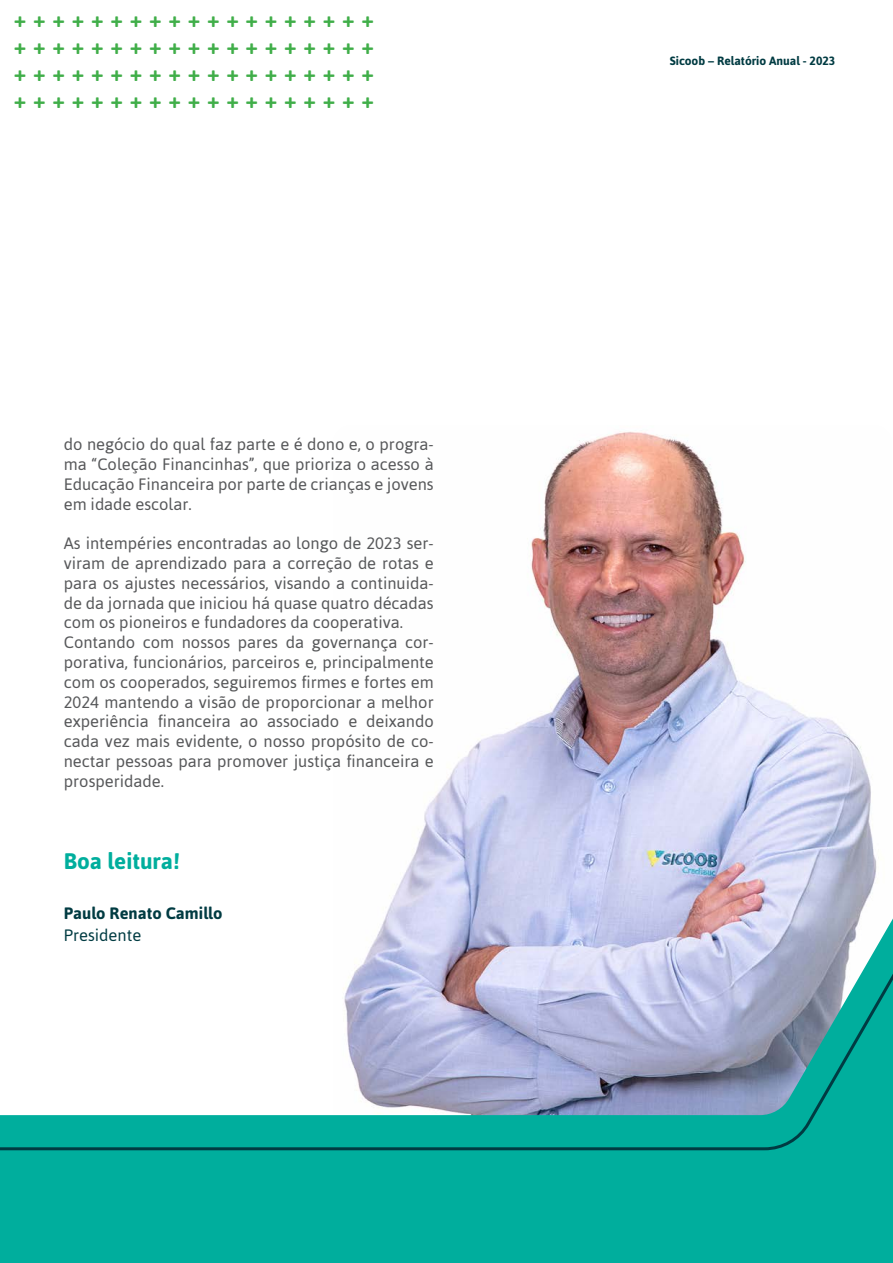
<style>
.page{position:relative;width:893px;height:1263px;background:#fff}
.page>*{position:absolute;margin:0;border:0;box-sizing:border-box;transform-origin:0 0}
.t1{font:700 22.5px/27px "Asap";color:#40ae49;text-align:justify}
.t2{font:700 22.5px "Asap";color:#00ae9d}
.t3{font:16.5px/19.8px "Asap";color:#57585a;text-align:justify}
.t4{font:700 16.5px "Asap";color:#003b42}
.t5{font:16.5px "Asap";color:#003b42}
.t6{font:700 12px "Asap";color:#003b42}
</style>
<div class="page">
<img style="left:402px;top:431px;width:477px;height:449px">
<svg style="left:0;top:880px;width:893px;height:383px;background:#40bcb3"></svg>
<svg style="left:0;top:924px;width:893px;height:228px"></svg>
<h1 class="t1" style="left:14px;top:5px;width:362px">+ + + + + + + + + + + + + + + + + + + + + + + + + + + + + + + + + + + + + + + + + + + + + + + + + + + + + + + + + + + + + + + + + + + + + + + + + + + +</h1>
<p class="t3" style="left:64px;top:434px;width:371px">do negócio do qual faz parte e é dono e, o progra&shy;ma “Coleção Financinhas”, que prioriza o acesso à Educação Financeira por parte de crianças e jovens em idade escolar.</p>
<p class="t3" style="left:64px;top:533px;width:371px;text-align:left">As intempéries encontradas ao longo de 2023 ser&shy;viram de aprendizado para a correção de rotas e para os ajustes necessários, visando a continuida&shy;de da jornada que iniciou há quase quatro décadas com os pioneiros e fundadores da cooperativa.<br>Contando com nossos pares da governança cor&shy;porativa, funcionários, parceiros e, principalmente com os cooperados, seguiremos firmes e fortes em 2024 mantendo a visão de proporcionar a melhor experiência financeira ao associado e deixando cada vez mais evidente, o nosso propósito de co&shy;nectar pessoas para promover justiça financeira e prosperidade.</p>
<h1 class="t2" style="left:64px;top:848px;width:117px">Boa leitura!</h1>
<p class="t4" style="left:64px;top:903px;width:160px">Paulo Renato Camillo</p>
<p class="t5" style="left:64px;top:926px;width:79px">Presidente</p>
<p class="t6" style="left:670px;top:54px;width:167px">Sicoob – Relatório Anual - 2023</p>
</div>
